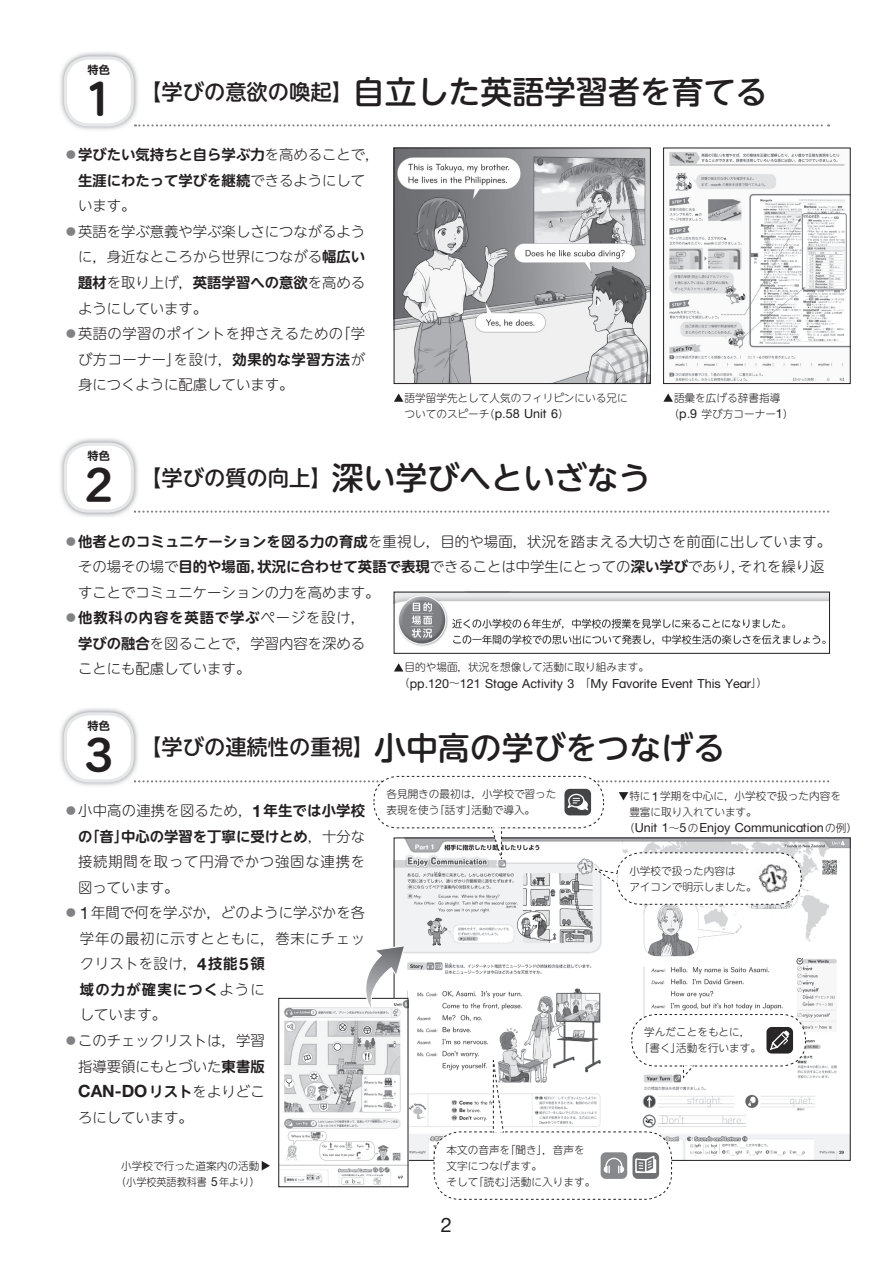
<style>
.page{position:relative;width:893px;height:1263px;background:#fff}
.page>*{position:absolute;margin:0;border:0;box-sizing:border-box;transform-origin:0 0}
.t1{font:700 39.9px "NH Handwriting";color:#231f20}
.t2{font:500 31.95px "UD Shin M Go Pro";color:#231f20}
.t3{font:500 21.3px "UD Shin M Go Pro";color:#231f20}
.t4{font:20.1px "TOSHO Helvetica Neue Roman";color:#231f20}
.t5{font:16.95px "TOSHO Helvetica Neue Bold";color:#231f20}
.t6{font:300 14.4px/25.5px "UD Shin M Go Pro";color:#231f20}
.t7{font:700 14.4px/25.5px "UD Shin M Go Pro De";color:#231f20;text-align:center}
.t8{font:300 14.4px "UD Shin M Go Pro";letter-spacing:.03em;color:#231f20}
.t9{font:700 14.4px "UD Shin M Go Pro De";letter-spacing:.06em;color:#231f20}
.t10{font:300 14.4px "UD Shin M Go Pro";letter-spacing:.055em;color:#231f20}
.t11{font:300 14.4px "UD Shin M Go Pro";letter-spacing:.05em;color:#231f20}
.t12{font:300 14.4px "UD Shin M Go Pro";letter-spacing:.025em;color:#231f20}
.t13{font:700 14.4px "UD Shin M Go Pro De";letter-spacing:.08em;color:#231f20}
.t14{font:12.6px "TOSHO Helvetica Neue Roman";color:#231f20}
.t15{font:700 11.1px "UD Shin M Go Pro De";color:#231f20}
.t16{font:300 10.65px/15.9px "UD Shin M Go Pro";color:#231f20}
.s1{font-size:21.3px}
.s2{font-family:"UD Shin M Go Pro";font-weight:300;color:#808285}
.s3{font-family:"UD Shin M Go Pro";font-weight:300}
.s4{color:#808285}
.s5{font-family:"UD Shin M Go Pro De";font-weight:700}
.s6{font-family:"TOSHO Helvetica Neue Roman";font-weight:400;font-size:12.6px}
.s7{font-family:"UD Shin M Go Pro";font-weight:300;font-size:10.65px}
.s8{font-size:31.95px}
.s9{font-family:"TOSHO Helvetica Neue Bold";font-weight:400;font-size:16.95px}
.s10{font-family:"TOSHO Helvetica Neue Roman";font-weight:400;font-size:16.95px}
.s11{font-family:"UD Shin M Go Pro De";font-weight:700;font-size:14.4px}
.s12{font-family:"UD Shin M Go Pro";font-weight:300;font-size:14.4px}
</style>
<div class="page">
<img style="left:396px;top:150px;width:253px;height:232px">
<div style="left:394px;top:148px;width:257px;height:236px;border:1px solid #231f20"></div>
<img style="left:669px;top:152px;width:179px;height:230px">
<div style="left:663px;top:148px;width:187px;height:236px;border:1px solid #231f20"></div>
<svg style="left:394px;top:393px;width:9px;height:9px"></svg>
<svg style="left:663px;top:393px;width:10px;height:9px"></svg>
<img style="left:60px;top:52px;width:79px;height:78px">
<div style="left:64px;top:56px;width:70px;height:70px;background:#e6e7e9;border-radius:26px"></div>
<div style="left:67px;top:60px;width:64px;height:63px;background:#fff;border-radius:22px"></div>
<svg style="left:135px;top:124px;width:694px;height:2px"></svg>
<img style="left:60px;top:708px;width:78px;height:78px">
<div style="left:64px;top:712px;width:70px;height:70px;background:#e6e7e9;border-radius:26px"></div>
<div style="left:67px;top:715px;width:64px;height:64px;background:#fff;border-radius:22px"></div>
<img style="left:396px;top:840px;width:452px;height:318px">
<img style="left:60px;top:438px;width:78px;height:79px">
<svg style="left:134px;top:510px;width:695px;height:3px"></svg>
<div style="left:64px;top:442px;width:70px;height:71px;background:#e6e7e9;border-radius:26px"></div>
<div style="left:67px;top:446px;width:64px;height:63px;background:#fff;border-radius:22px"></div>
<svg style="left:394px;top:663px;width:9px;height:8px"></svg>
<img style="left:396px;top:594px;width:432px;height:52px">
<img style="left:281px;top:1007px;width:125px;height:178px">
<svg style="left:361px;top:945px;width:45px;height:67px"></svg>
<svg style="left:433px;top:1014px;width:373px;height:186px"></svg>
<svg style="left:262px;top:1161px;width:8px;height:9px"></svg>
<svg style="left:134px;top:776px;width:695px;height:129px"></svg>
<img style="left:756px;top:860px;width:36px;height:35px">
<p class="t15" style="left:88px;top:61px;width:24px">特色</p>
<h1 class="t1" style="left:84px;top:78px;width:30px">1</h1>
<h2 class="t2" style="left:140px;top:65px;width:629px"><span class="s1">【学びの意欲の喚起】</span>自立した英語学習者を育てる</h2>
<p class="t7" style="left:64px;top:141px;width:317px"><span class="s2">◦</span>学びたい気持ちと自ら学ぶ力<span class="s3">を高めることで，</span>生涯にわたって学びを継続<span class="s3">できるようにして</span></p>
<p class="t6" style="left:78px;top:192px;width:59px">います。</p>
<p class="t6" style="left:64px;top:218px;width:303px"><span class="s4">◦</span>英語を学ぶ意義や学ぶ楽しさにつながるよう</p>
<p class="t6" style="left:78px;top:243px;width:289px">に，身近なところから世界につながる<span class="s5">幅広い</span></p>
<p class="t7" style="left:78px;top:269px;width:289px">題材<span class="s3">を取り上げ，</span>英語学習への意欲<span class="s3">を高める</span></p>
<p class="t6" style="left:78px;top:295px;width:131px">ようにしています。</p>
<p class="t8" style="left:64px;top:322px;width:303px"><span class="s4">◦</span>英語の学習のポイントを押さえるための「学</p>
<p class="t8" style="left:78px;top:347px;width:288px">び方コーナー」を設け，<span class="s5">効果的な学習方法</span>が</p>
<p class="t6" style="left:78px;top:371px;width:217px">身につくように配慮しています。</p>
<p class="t16" style="left:404px;top:389px;width:225px">語学留学先として人気のフィリピンにいる兄についてのスピーチ（<span class="s6">p.58 Unit 6</span>）</p>
<p class="t16" style="left:669px;top:389px;width:126px;text-indent:5px">語彙を広げる辞書指導（<span class="s6">p.9</span> 学び方コーナー<span class="s6">1</span>）</p>
<p class="t15" style="left:88px;top:447px;width:24px">特色</p>
<h1 class="t1" style="left:84px;top:464px;width:30px">2</h1>
<p class="t6" style="left:78px;top:528px;width:755px;text-indent:-14px"><span class="s4">◦</span><span class="s5">他者とのコミュニケーションを図る力の育成</span>を重視し，目的や場面，状況を踏まえる大切さを前面に出しています。その場その場で<span class="s5">目的や場面，状況に合わせて英語で表現</span>できることは中学生にとっての<span class="s5">深い学び</span>であり，それを繰り返すことでコミュニケーションの力を高めます。</p>
<p class="t9" style="left:64px;top:606px;width:303px"><span class="s2">◦</span>他教科の内容を英語で学ぶ<span class="s3">ページを設け，</span></p>
<p class="t6" style="left:78px;top:630px;width:289px"><span class="s5">学びの融合</span>を図ることで，学習内容を深めることにも配慮しています。</p>
<h2 class="t2" style="left:140px;top:452px;width:512px"><span class="s1">【学びの質の向上】</span>深い学びへといざなう</h2>
<p class="t16" style="left:404px;top:659px;width:246px">目的や場面，状況を想像して活動に取り組みます。</p>
<p class="t14" style="left:399px;top:676px;width:369px"><span class="s7">（</span>pp.120<span class="s7">～</span>121 Stage Activity 3<span class="s7">　「</span>My Favorite Event This Year<span class="s7">」）</span></p>
<p class="t15" style="left:88px;top:717px;width:24px">特色</p>
<h1 class="t1" style="left:84px;top:734px;width:30px">3</h1>
<h3 class="t3" style="left:140px;top:730px;width:586px">【学びの連続性の重視】<span class="s8">小中高の学びをつなげる</span></h3>
<p class="t6" style="left:64px;top:797px;width:303px"><span class="s4">◦</span>小中高の連携を図るため，<span class="s9">1</span><span class="s5">年生では小学校</span></p>
<p class="t7" style="left:78px;top:823px;width:289px">の「音」中心の学習を丁寧に受けとめ<span class="s3">，十分な</span></p>
<p class="t10" style="left:78px;top:850px;width:289px">接続期間を取って円滑でかつ強固な連携を</p>
<p class="t6" style="left:78px;top:874px;width:102px">図っています。</p>
<p class="t6" style="left:64px;top:899px;width:303px"><span class="s4">◦</span><span class="s10">1</span>年間で何を学ぶか，どのように学ぶかを各</p>
<p class="t11" style="left:80px;top:927px;width:287px">学年の最初に示すとともに，巻末にチェッ</p>
<p class="t12" style="left:80px;top:952px;width:186px">クリストを設け，<span class="s9">4</span><span class="s5">技能</span><span class="s9">5</span><span class="s5">領</span></p>
<p class="t13" style="left:80px;top:978px;width:186px">域の力が確実につく<span class="s3">ように</span></p>
<p class="t6" style="left:80px;top:1001px;width:88px">しています。</p>
<p class="t6" style="left:64px;top:1027px;width:202px"><span class="s4">◦</span>このチェックリストは，学習</p>
<p class="t6" style="left:78px;top:1052px;width:188px">指導要領にもとづいた<span class="s5">東書版</span></p>
<p class="t5" style="left:78px;top:1081px;width:188px">CAN-DO<span class="s11">リスト</span><span class="s12">をよりどこ</span></p>
<p class="t6" style="left:78px;top:1103px;width:116px">ろにしています。</p>
<p class="t16" style="left:116px;top:1157px;width:145px;text-align:center">小学校で行った道案内の活動（小学校英語教科書 <span class="s6">5</span>年より）</p>
<p class="t16" style="left:386px;top:786px;width:172px">各見開きの最初は，小学校で習った表現を使う「話す」活動で導入。</p>
<p class="t16" style="left:446px;top:1141px;width:150px">本文の音声を「聞き」，音声を文字につなげます。<br>そして「読む」活動に入ります。</p>
<h3 class="t4" style="left:441px;top:1212px;width:13px">2</h3>
<p class="t16" style="left:629px;top:788px;width:213px">特に<span class="s6">1</span>学期を中心に，小学校で扱った内容を豊富に取り入れています。</p>
<p class="t14" style="left:624px;top:820px;width:235px"><span class="s7">（</span>Unit 1<span class="s7">～</span>5<span class="s7">の</span>Enjoy Communication<span class="s7">の例）</span></p>
<p class="t16" style="left:629px;top:862px;width:129px">小学校で扱った内容は<br>アイコンで明示しました。</p>
<p class="t16" style="left:639px;top:1024px;width:124px;text-align:center">学んだことをもとに，<br>「書く」活動を行います。</p>
</div>
